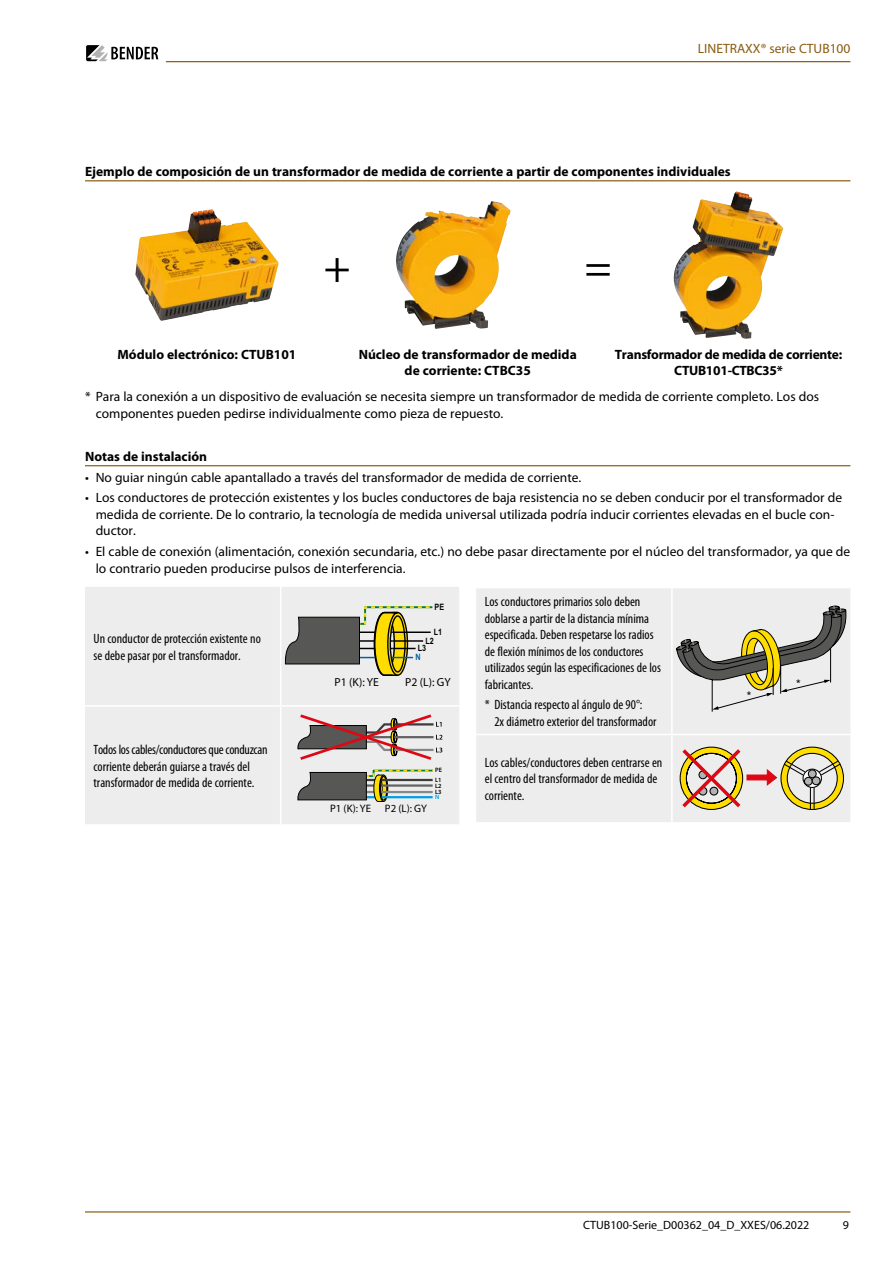
<style>
.page{position:relative;width:893px;height:1263px;background:#fff}
.page>*{position:absolute;margin:0;border:0;box-sizing:border-box;transform-origin:0 0}
.t1{font:45px "Myriad Pro";color:#000}
.t2{font:13.5px/16.5px "Myriad Pro";color:#000}
.t3{font:condensed 13.5px/16.5px "Myriad Pro";color:#000}
.t4{font:700 13.5px/16.5px "Myriad Pro";color:#000;text-align:center}
.t5{font:700 13.5px/16.5px "Myriad Pro";letter-spacing:-.02em;color:#000;text-align:center}
.t6{font:13.5px "Myriad Pro";color:#895b11}
.t7{font:12px "Myriad Pro";color:#000}
.t8{font:11.85px "Arial";color:#000}
.t9{font:11.7px "Myriad Pro";color:#000}
.t10{font:10.8px "Myriad Pro";color:#000}
.t11{font:700 8.7px/9px "Arial Narrow";color:#000}
.t12{font:700 8.7px "Arial Narrow";color:#0061a1}
.t13{font:600 6.3px/6.1px "Myriad Pro";color:#000}
.t14{font:600 6.3px "Myriad Pro";color:#009fe3}
</style>
<div class="page">
<svg style="left:86px;top:45px;width:72px;height:16px"></svg>
<hr style="left:166px;top:61px;width:684px;height:1px;background:#895b11">
<hr style="left:85px;top:1211px;width:765px;height:1px;background:#895b11">
<hr style="left:85px;top:180px;width:765px;height:1px;background:#895b11">
<img style="left:673px;top:191px;width:110px;height:148px">
<img style="left:135px;top:210px;width:144px;height:111px">
<img style="left:396px;top:202px;width:95px;height:127px">
<hr style="left:85px;top:465px;width:765px;height:1px;background:#895b11">
<div style="left:85px;top:587px;width:374px;height:237px;background:#ededed"></div>
<hr style="left:280px;top:587px;width:1px;height:118px;background:#fff">
<hr style="left:85px;top:705px;width:196px;height:2px;background:#fff">
<hr style="left:281px;top:705px;width:178px;height:2px;background:#fff">
<hr style="left:280px;top:707px;width:1px;height:117px;background:#fff">
<svg style="left:285px;top:605px;width:149px;height:72px;background:#aca98d"></svg>
<svg style="left:297px;top:769px;width:138px;height:33px;background:#97998c"></svg>
<hr style="left:382px;top:779px;width:51px;height:2px;background:#3c3c3b">
<hr style="left:382px;top:784px;width:51px;height:3px;background:#646363">
<hr style="left:381px;top:791px;width:52px;height:2px;background:#878787">
<hr style="left:382px;top:796px;width:51px;height:2px;background:#009fe3">
<svg style="left:297px;top:714px;width:145px;height:48px;background:#c0a9a9"></svg>
<div style="left:476px;top:588px;width:374px;height:234px;background:#ededed"></div>
<hr style="left:671px;top:588px;width:2px;height:146px;background:#fff">
<hr style="left:671px;top:735px;width:2px;height:87px;background:#fff">
<hr style="left:476px;top:734px;width:196px;height:1px;background:#fff">
<hr style="left:672px;top:734px;width:178px;height:1px;background:#fff">
<svg style="left:676px;top:606px;width:170px;height:106px;background:#c3c2b5"></svg>
<svg style="left:679px;top:745px;width:165px;height:66px;background:#d5c2a1"></svg>
<p class="t6" style="left:698px;top:41px;width:154px">LINETRAXX® serie CTUB100</p>
<p class="t4" style="left:85px;top:163px;width:647px">Ejemplo de composición de un transformador de medida de corriente a partir de componentes individuales</p>
<h1 class="t1" style="left:324px;top:242px;width:28px">+</h1>
<h1 class="t1" style="left:585px;top:242px;width:28px">=</h1>
<p class="t4" style="left:118px;top:346px;width:180px">Módulo electrónico: CTUB101</p>
<p class="t4" style="left:359px;top:346px;width:220px">Núcleo de transformador de medida de corriente: CTBC35</p>
<p class="t5" style="left:615px;top:346px;width:229px">Transformador de medida de corriente:<br>CTUB101-CTBC35*</p>
<p class="t2" style="left:96px;top:389px;width:725px;text-indent:-11px">* Para la conexión a un dispositivo de evaluación se necesita siempre un transformador de medida de corriente completo. Los dos componentes pueden pedirse individualmente como pieza de repuesto.</p>
<p class="t4" style="left:85px;top:448px;width:124px">Notas de instalación</p>
<p class="t2" style="left:85px;top:469px;width:498px">• No guiar ningún cable apantallado a través del transformador de medida de corriente.</p>
<p class="t2" style="left:96px;top:490px;width:748px;text-indent:-11px">• Los conductores de protección existentes y los bucles conductores de baja resistencia no se deben conducir por el transformador de medida de corriente. De lo contrario, la tecnología de medida universal utilizada podría inducir corrientes elevadas en el bucle con&shy;ductor.</p>
<p class="t2" style="left:96px;top:544px;width:756px;text-indent:-11px">• El cable de conexión (alimentación, conexión secundaria, etc.) no debe pasar directamente por el núcleo del transformador, ya que de lo contrario pueden producirse pulsos de interferencia.</p>
<p class="t3" style="left:94px;top:631px;width:169px">Un conductor de protección existente no se debe pasar por el transformador.</p>
<p class="t3" style="left:94px;top:741px;width:176px">Todos los cables/conductores que conduzcan corriente deberán guiarse a través del transformador de medida de corriente.</p>
<p class="t11" style="left:435px;top:602px;width:11px">PE</p>
<p class="t11" style="left:425px;top:627px;width:18px;text-indent:8px">L1<br>L2</p>
<p class="t11" style="left:418px;top:643px;width:10px">L3</p>
<p class="t12" style="left:416px;top:651px;width:7px">N</p>
<p class="t9" style="left:335px;top:674px;width:46px">P1 (K): YE</p>
<p class="t9" style="left:405px;top:674px;width:47px">P2 (L): GY</p>
<p class="t10" style="left:330px;top:802px;width:42px">P1 (K): YE</p>
<p class="t10" style="left:385px;top:802px;width:44px">P2 (L): GY</p>
<p class="t13" style="left:435px;top:767px;width:8px">PE</p>
<p class="t13" style="left:435px;top:783px;width:8px">L2<br>L3</p>
<p class="t14" style="left:435px;top:794px;width:6px">N</p>
<p class="t13" style="left:435px;top:776px;width:8px">L1</p>
<p class="t3" style="left:485px;top:594px;width:178px">Los conductores primarios solo deben doblarse a partir de la distancia mínima especificada. Deben respetarse los radios de flexión mínimos de los conductores utilizados según las especificaciones de los fabricantes.</p>
<p class="t3" style="left:494px;top:697px;width:164px;text-indent:-10px">* Distancia respecto al ángulo de 90°:<br>2x diámetro exterior del transformador</p>
<p class="t3" style="left:485px;top:754px;width:179px">Los cables/conductores deben centrarse en el centro del transformador de medida de corriente.</p>
<p class="t8" style="left:747px;top:687px;width:6px">*</p>
<p class="t8" style="left:796px;top:675px;width:6px">*</p>
<p class="t7" style="left:583px;top:1218px;width:228px">CTUB100-Serie_D00362_04_D_XXES/06.2022</p>
<p class="t7" style="left:843px;top:1218px;width:8px">9</p>
</div>
